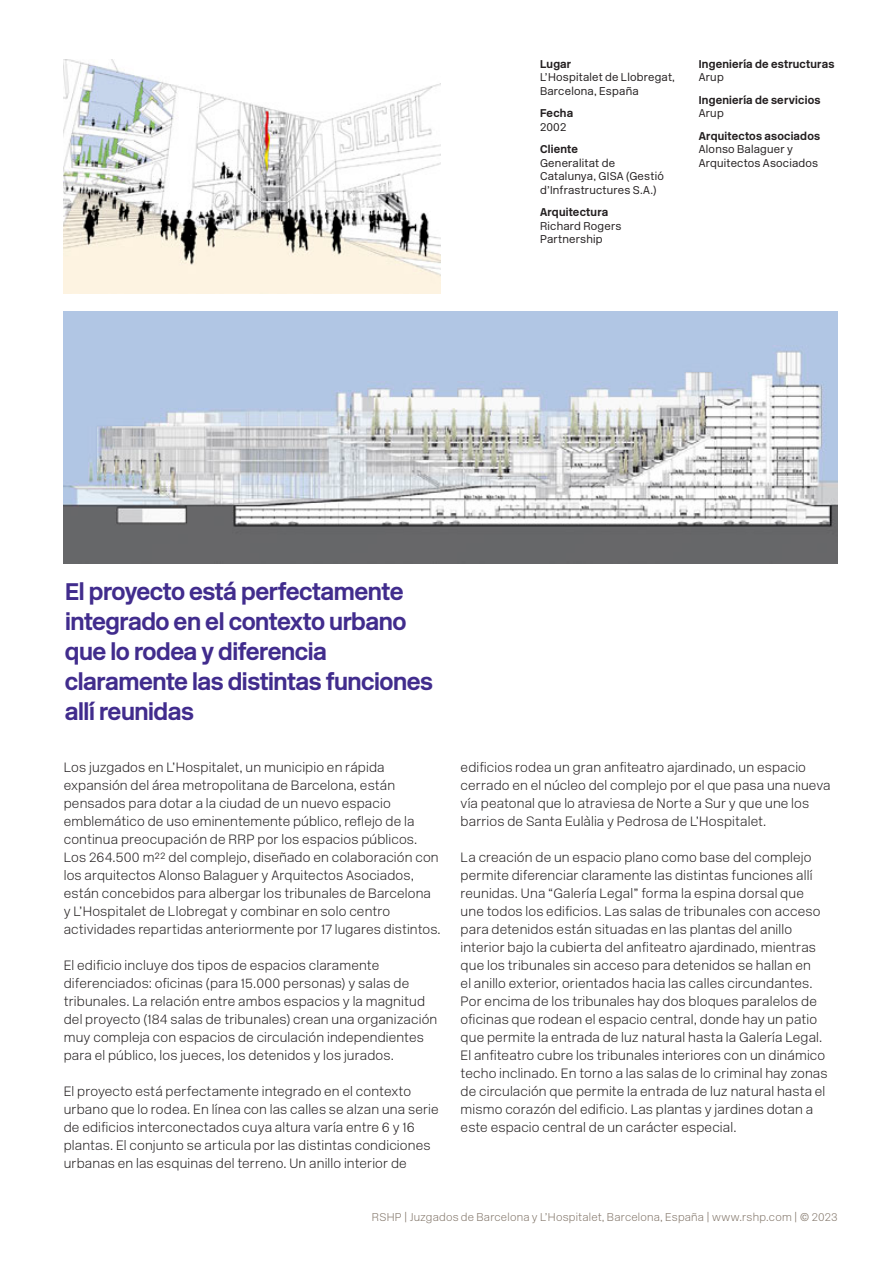
<style>
.page{position:relative;width:893px;height:1263px;background:#fff}
.page>*{position:absolute;margin:0;border:0;box-sizing:border-box;transform-origin:0 0}
.Pullquote{font:700 24px/30px "New Rail Alphabet";letter-spacing:-.02em;color:#412c8d}
.Body{font:13.5px/18px "New Rail Alphabet White";letter-spacing:.01em;color:#231f20}
.Info_Body{font:300 11.25px/13.5px "New Rail Alphabet";letter-spacing:.02em;color:#231f20}
.Info_Header{font:700 11.25px "New Rail Alphabet";letter-spacing:.02em;color:#231f20}
.t1{font:11.25px "New Rail Alphabet White";letter-spacing:.02em;color:#82766a}
</style>
<div class="page">
<img style="left:64px;top:60px;width:377px;height:234px">
<img style="left:64px;top:312px;width:774px;height:252px">
<p class="Info_Header" style="left:540px;top:56px;width:33px">Lugar</p>
<p class="Info_Body" style="left:540px;top:71px;width:137px">L’Hospitalet de Llobregat,<br>Barcelona, España</p>
<p class="Info_Header" style="left:540px;top:106px;width:35px">Fecha</p>
<p class="Info_Body" style="left:540px;top:120px;width:28px">2002</p>
<p class="Info_Header" style="left:540px;top:142px;width:39px">Cliente</p>
<p class="Info_Body" style="left:540px;top:156px;width:125px">Generalitat de<br>Catalunya, GISA (Gestió d’Infrastructures S.A.)</p>
<p class="Info_Header" style="left:540px;top:205px;width:70px">Arquitectura</p>
<p class="Info_Body" style="left:540px;top:219px;width:83px">Richard Rogers<br>Partnership</p>
<p class="Info_Header" style="left:699px;top:56px;width:137px">Ingeniería de estructuras</p>
<p class="Info_Body" style="left:699px;top:71px;width:27px">Arup</p>
<p class="Info_Header" style="left:699px;top:92px;width:123px">Ingeniería de servicios</p>
<p class="Info_Body" style="left:699px;top:107px;width:27px">Arup</p>
<p class="Info_Header" style="left:699px;top:128px;width:123px">Arquitectos asociados</p>
<p class="Info_Body" style="left:699px;top:143px;width:121px">Alonso Balaguer y<br>Arquitectos Asociados</p>
<p class="Pullquote" style="left:65px;top:576px;width:370px">El proyecto está perfectamente integrado en el contexto urbano que lo rodea y diferencia claramente las distintas funciones allí reunidas</p>
<p class="Body" style="left:64px;top:758px;width:378px">Los juzgados en L’Hospitalet, un municipio en rápida expansión del área metropolitana de Barcelona, están pensados para dotar a la ciudad de un nuevo espacio emblemático de uso eminentemente público, reflejo de la continua preocupación de RRP por los espacios públicos.<br>Los 264.500 m²² del complejo, diseñado en colaboración con los arquitectos Alonso Balaguer y Arquitectos Asociados, están concebidos para albergar los tribunales de Barcelona y L’Hospitalet de Llobregat y combinar en solo centro actividades repartidas anteriormente por 17 lugares distintos.</p>
<p class="Body" style="left:64px;top:956px;width:375px">El edificio incluye dos tipos de espacios claramente diferenciados: oficinas (para 15.000 personas) y salas de tribunales. La relación entre ambos espacios y la magnitud del proyecto (184 salas de tribunales) crean una organización muy compleja con espacios de circulación independientes para el público, los jueces, los detenidos y los jurados.</p>
<p class="Body" style="left:64px;top:1082px;width:376px">El proyecto está perfectamente integrado en el contexto urbano que lo rodea. En línea con las calles se alzan una serie de edificios interconectados cuya altura varía entre 6 y 16 plantas. El conjunto se articula por las distintas condiciones urbanas en las esquinas del terreno. Un anillo interior de</p>
<p class="Body" style="left:461px;top:758px;width:371px">edificios rodea un gran anfiteatro ajardinado, un espacio cerrado en el núcleo del complejo por el que pasa una nueva vía peatonal que lo atraviesa de Norte a Sur y que une los barrios de Santa Eulàlia y Pedrosa de L’Hospitalet.</p>
<p class="Body" style="left:461px;top:848px;width:368px">La creación de un espacio plano como base del complejo permite diferenciar claramente las distintas funciones allí reunidas. Una “Galería Legal” forma la espina dorsal que une todos los edificios. Las salas de tribunales con acceso para detenidos están situadas en las plantas del anillo interior bajo la cubierta del anfiteatro ajardinado, mientras que los tribunales sin acceso para detenidos se hallan en<br>el anillo exterior, orientados hacia las calles circundantes.<br>Por encima de los tribunales hay dos bloques paralelos de oficinas que rodean el espacio central, donde hay un patio que permite la entrada de luz natural hasta la Galería Legal.<br>El anfiteatro cubre los tribunales interiores con un dinámico techo inclinado. En torno a las salas de lo criminal hay zonas de circulación que permite la entrada de luz natural hasta el mismo corazón del edificio. Las plantas y jardines dotan a este espacio central de un carácter especial.</p>
<p class="t1" style="left:372px;top:1209px;width:467px">RSHP | Juzgados de Barcelona y L’Hospitalet, Barcelona, España | www.rshp.com | © 2023</p>
</div>
